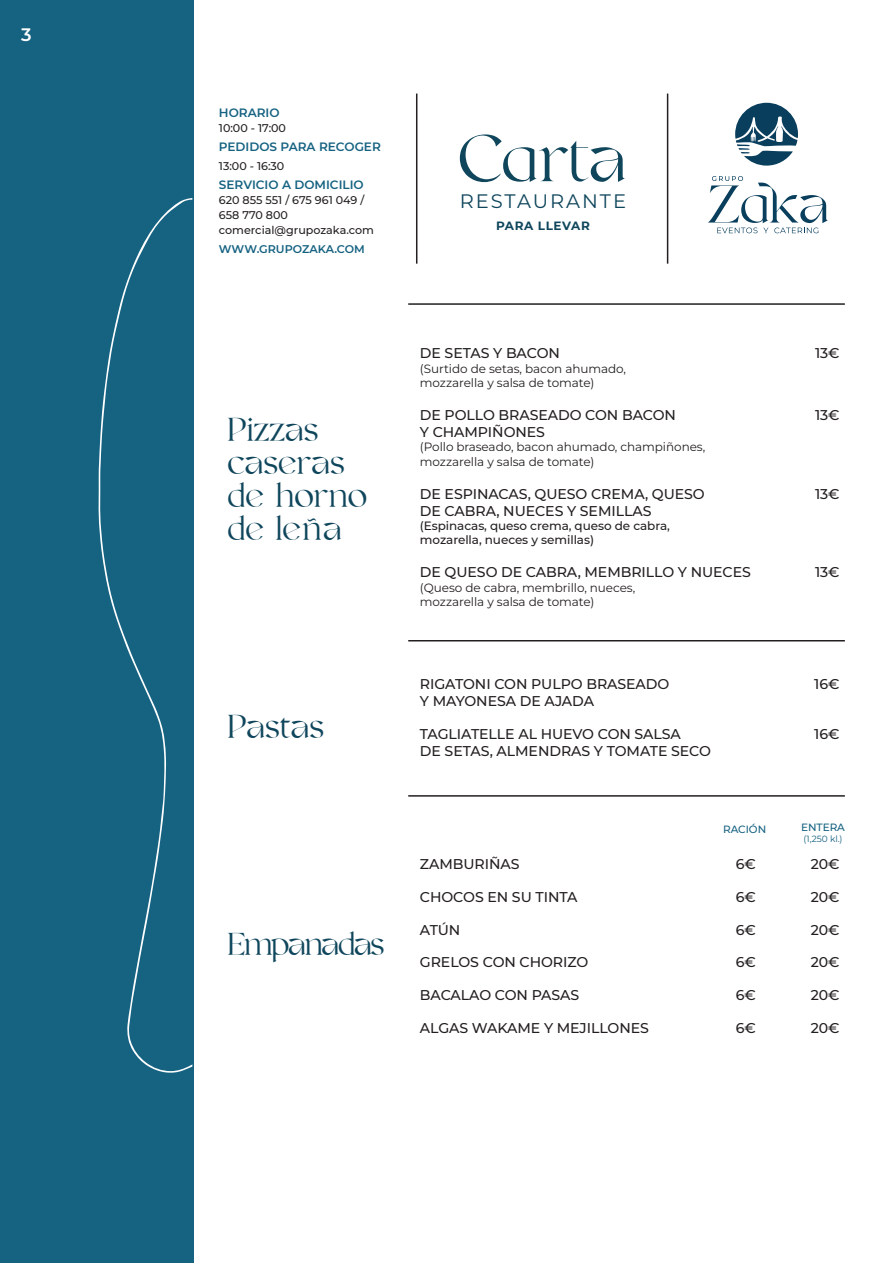
<style>
.page{position:relative;width:893px;height:1263px;background:#fff}
.page>*{position:absolute;margin:0;border:0;box-sizing:border-box;transform-origin:0 0}
.t1{font:66px "Valky";color:#0f465c}
.t2{font:33px/33px "Valky";color:#0f465c}
.t3{font:31.5px "Valky";letter-spacing:-.045em;color:#0f465c}
.t4{font:19.5px "Montserrat";letter-spacing:.1em;color:#0f465c}
.t5{font:600 18px "Montserrat";color:#fff}
.detalles{font:500 14.1px "Montserrat";letter-spacing:-.005em;color:#231f20}
.nombres_platos{font:500 14.1px "Montserrat";letter-spacing:-.005em;color:#231f20}
.t6{font:600 12.15px "Montserrat";color:#156281}
.detalles-2{font:12px/14.4px "Montserrat";letter-spacing:-.005em;color:#231f20}
.nombres_platos-2{font:500 12px/14.4px "Montserrat";letter-spacing:-.005em;color:#231f20}
.t7{font:700 12px "Montserrat";letter-spacing:.05em;color:#0f465c}
.t8{font:500 11.1px/14.9px "Montserrat";color:#231f20}
.t9{font:600 11.1px "Montserrat";color:#156281}
.t10{font:500 10.5px "Montserrat";letter-spacing:-.005em;color:#156281}
.t11{font:9px "Montserrat";color:#156281}
</style>
<div class="page">
<div style="left:0;top:0;width:193px;height:1263px;background:#156281"></div>
<svg style="left:735px;top:103px;width:63px;height:63px"></svg>
<svg style="left:708px;top:176px;width:120px;height:57px"></svg>
<hr style="left:408px;top:303px;width:437px;height:2px;background:#231f20">
<hr style="left:416px;top:94px;width:1px;height:170px;background:#231f20">
<hr style="left:667px;top:94px;width:1px;height:170px;background:#231f20">
<hr style="left:408px;top:640px;width:437px;height:1px;background:#231f20">
<hr style="left:408px;top:795px;width:437px;height:2px;background:#231f20">
<svg style="left:98px;top:198px;width:94px;height:875px"></svg>
<p class="t5" style="left:21px;top:21px;width:12px">3</p>
<p class="t6" style="left:219px;top:104px;width:62px">HORARIO</p>
<p class="t8" style="left:219px;top:120px;width:69px">10:00 - 17:00</p>
<p class="t6" style="left:219px;top:138px;width:164px">PEDIDOS PARA RECOGER</p>
<p class="t8" style="left:219px;top:158px;width:67px">13:00 - 16:30</p>
<p class="t6" style="left:219px;top:176px;width:146px">SERVICIO A DOMICILIO</p>
<p class="t8" style="left:219px;top:192px;width:157px">620 855 551 / 675 961 049 /<br>658 770 800 comercial@grupozaka.com</p>
<p class="t9" style="left:219px;top:241px;width:148px">WWW.GRUPOZAKA.COM</p>
<h1 class="t1" style="left:458px;top:122px;width:170px">Carta</h1>
<h3 class="t4" style="left:460px;top:188px;width:168px">RESTAURANTE</h3>
<p class="t7" style="left:496px;top:217px;width:95px">PARA LLEVAR</p>
<p class="t2" style="left:227px;top:416px;width:141px">Pizzas caseras de horno de leña</p>
<p class="t2" style="left:227px;top:714px;width:98px">Pastas</p>
<p class="t3" style="left:227px;top:926px;width:159px">Empanadas</p>
<p class="detalles" style="left:420px;top:343px;width:142px">DE SETAS Y BACON</p>
<p class="detalles" style="left:815px;top:343px;width:26px">13€</p>
<p class="detalles-2" style="left:420px;top:361px;width:208px">(Surtido de setas, bacon ahumado, mozzarella y salsa de tomate)</p>
<p class="detalles" style="left:420px;top:405px;width:258px">DE POLLO BRASEADO CON BACON</p>
<p class="detalles" style="left:815px;top:405px;width:26px">13€</p>
<p class="detalles" style="left:420px;top:422px;width:127px">Y CHAMPIÑONES</p>
<p class="detalles-2" style="left:420px;top:439px;width:287px">(Pollo braseado, bacon ahumado, champiñones, mozzarella y salsa de tomate)</p>
<p class="nombres_platos" style="left:420px;top:484px;width:286px">DE ESPINACAS, QUESO CREMA, QUESO</p>
<p class="nombres_platos" style="left:815px;top:484px;width:26px">13€</p>
<p class="nombres_platos" style="left:420px;top:501px;width:233px">DE CABRA, NUECES Y SEMILLAS</p>
<p class="nombres_platos-2" style="left:420px;top:518px;width:252px">(Espinacas, queso crema, queso de cabra, mozarella, nueces y semillas)</p>
<p class="detalles" style="left:420px;top:562px;width:332px">DE QUESO DE CABRA, MEMBRILLO Y NUECES</p>
<p class="detalles" style="left:815px;top:562px;width:26px">13€</p>
<p class="detalles-2" style="left:420px;top:580px;width:217px">(Queso de cabra, membrillo, nueces, mozzarella y salsa de tomate)</p>
<p class="detalles" style="left:420px;top:674px;width:251px">RIGATONI CON PULPO BRASEADO</p>
<p class="detalles" style="left:814px;top:674px;width:27px">16€</p>
<p class="detalles" style="left:420px;top:691px;width:176px">Y MAYONESA DE AJADA</p>
<p class="detalles" style="left:420px;top:724px;width:262px">TAGLIATELLE AL HUEVO CON SALSA</p>
<p class="detalles" style="left:814px;top:724px;width:27px">16€</p>
<p class="detalles" style="left:420px;top:741px;width:293px">DE SETAS, ALMENDRAS Y TOMATE SECO</p>
<p class="t10" style="left:723px;top:822px;width:45px">RACIÓN</p>
<p class="t10" style="left:801px;top:820px;width:45px">ENTERA</p>
<p class="t11" style="left:803px;top:833px;width:41px">(1,250 kl.)</p>
<p class="detalles" style="left:420px;top:854px;width:101px">ZAMBURIÑAS</p>
<p class="detalles" style="left:736px;top:854px;width:22px">6€</p>
<p class="detalles" style="left:811px;top:854px;width:30px">20€</p>
<p class="detalles" style="left:420px;top:887px;width:159px">CHOCOS EN SU TINTA</p>
<p class="detalles" style="left:736px;top:887px;width:22px">6€</p>
<p class="detalles" style="left:811px;top:887px;width:30px">20€</p>
<p class="detalles" style="left:420px;top:920px;width:42px">ATÚN</p>
<p class="detalles" style="left:736px;top:920px;width:22px">6€</p>
<p class="detalles" style="left:811px;top:920px;width:30px">20€</p>
<p class="detalles" style="left:420px;top:953px;width:170px">GRELOS CON CHORIZO</p>
<p class="detalles" style="left:736px;top:953px;width:22px">6€</p>
<p class="detalles" style="left:811px;top:953px;width:30px">20€</p>
<p class="detalles" style="left:420px;top:986px;width:161px">BACALAO CON PASAS</p>
<p class="detalles" style="left:736px;top:986px;width:22px">6€</p>
<p class="detalles" style="left:811px;top:986px;width:30px">20€</p>
<p class="detalles" style="left:420px;top:1018px;width:231px">ALGAS WAKAME Y MEJILLONES</p>
<p class="detalles" style="left:736px;top:1018px;width:22px">6€</p>
<p class="detalles" style="left:811px;top:1018px;width:30px">20€</p>
</div>
